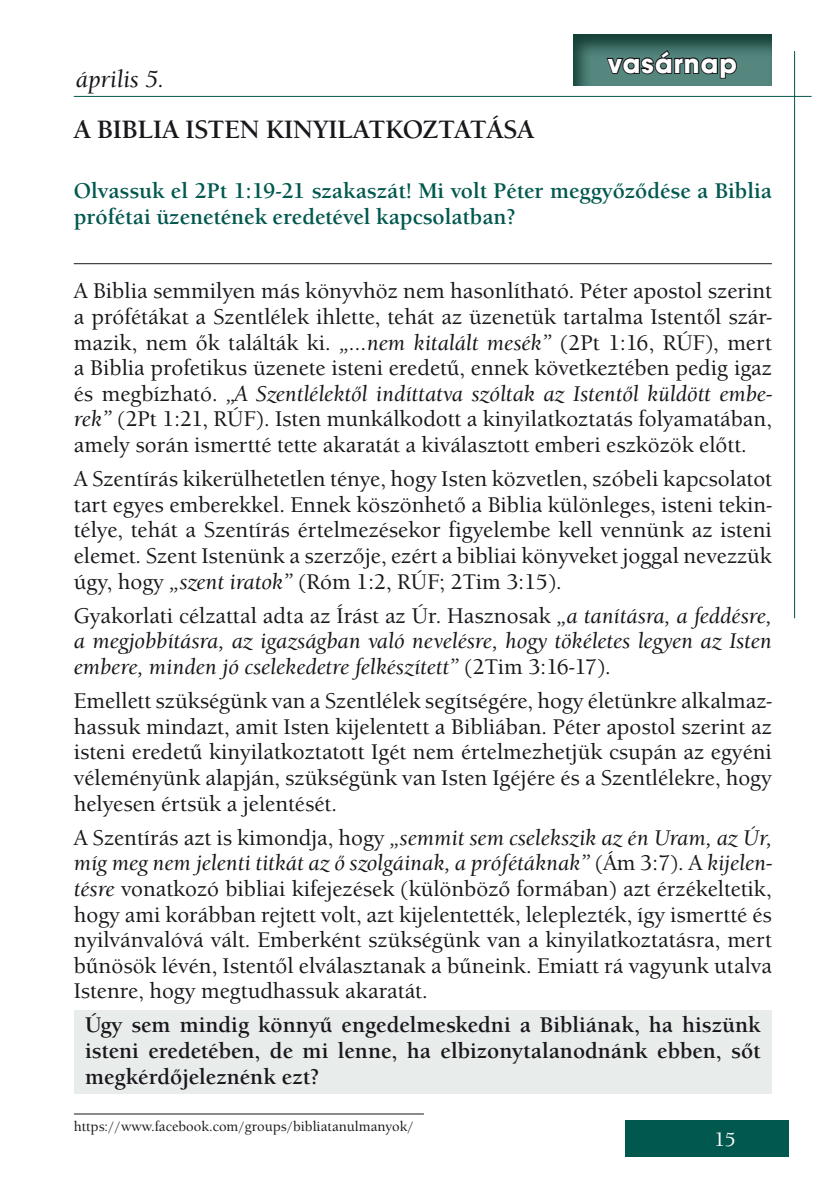
<style>
.page{position:relative;width:840px;height:1191px;background:#fff}
.page>*{position:absolute;margin:0;border:0;box-sizing:border-box;transform-origin:0 0}
.t1{font:700 28px "Avant Gar Got Itc TEE";letter-spacing:.04em;color:#fff}
.t2{font:700 26px "Berkeley Old Sty Itc TEE";color:#1a171c}
.t3{font:italic 500 24px "Berkeley Old Sty Itc TEE";color:#1a171c}
.t4{font:500 22px/25.6px "Berkeley Old Sty Itc TEE";color:#1a171c;text-align:justify}
.t5{font:italic 500 22px/25.6px "Berkeley Old Sty Itc TEE";color:#1a171c;text-align:justify}
.t6{font:700 22px/25.6px "Berkeley Old Sty Itc TEE";color:#1a171c;text-align:justify}
.t7{font:700 22px/25.6px "Berkeley Old Sty Itc TEE";color:#00584e}
.t8{font:500 20px "Berkeley Old Sty Itc TEE";color:#fff}
.t9{font:500 14px "Berkeley Old Sty Itc TEE";color:#1a171c}
.s1{font-style:italic}
.s2{font-style:normal}
</style>
<div class="page">
<div style="left:624px;top:1120px;width:164px;height:37px;background:#00584e"></div>
<hr style="left:74px;top:96px;width:737px;height:1px;background:#00584e">
<hr style="left:793px;top:51px;width:1px;height:567px;background:#00584e">
<div style="left:74px;top:1010px;width:697px;height:83px;background:#e8edec"></div>
<svg style="left:573px;top:34px;width:199px;height:52px;background:#3a6961"></svg>
<svg style="left:604px;top:49px;width:134px;height:31px;background:#41635f"></svg>
<hr style="left:74px;top:263px;width:697px;height:1px;background:#1a171c">
<hr style="left:74px;top:1113px;width:349px;height:1px;background:#1a171c">
<p class="t3" style="left:76px;top:65px;width:90px">április 5.</p>
<p class="t2" style="left:74px;top:115px;width:461px">A BIBLIA ISTEN KINYILATKOZTATÁSA</p>
<p class="t1" style="left:608px;top:46px;width:130px">vasárnap</p>
<p class="t7" style="left:74px;top:178px;width:699px">Olvassuk el 2Pt 1:19-21 szakaszát! Mi volt Péter meggyőződése a Biblia prófétai üzenetének eredetével kapcsolatban?</p>
<p class="t4" style="left:74px;top:278px;width:699px">A Biblia semmilyen más könyvhöz nem hasonlítható. Péter apostol szerint a prófétákat a Szentlélek ihlette, tehát az üzenetük tartalma Istentől szár&shy;mazik, nem ők találták ki. <span class="s1">„…nem kitalált mesék”</span> (2Pt 1:16, RÚF), mert a Biblia profetikus üzenete isteni eredetű, ennek következtében pedig igaz és megbízható. <span class="s1">„A Szentlélektől indíttatva szóltak az Istentől küldött embe&shy;rek”</span> (2Pt 1:21, RÚF). Isten munkálkodott a kinyilatkoztatás folyamatában, amely során ismertté tette akaratát a kiválasztott emberi eszközök előtt.</p>
<p class="t4" style="left:74px;top:466px;width:699px">A Szentírás kikerülhetetlen ténye, hogy Isten közvetlen, szóbeli kapcsolatot tart egyes emberekkel. Ennek köszönhető a Biblia különleges, isteni tekin&shy;télye, tehát a Szentírás értelmezésekor figyelembe kell vennünk az isteni elemet. Szent Istenünk a szerzője, ezért a bibliai könyveket joggal nevezzük úgy, hogy <span class="s1">„szent iratok”</span> (Róm 1:2, RÚF; 2Tim 3:15).</p>
<p class="t5" style="left:74px;top:602px;width:699px"><span class="s2">Gyakorlati célzattal adta az Írást az Úr. Hasznosak</span> „a tanításra, a feddésre, a megjobbításra, az igazságban való nevelésre, hogy tökéletes legyen az Isten embere, minden jó cselekedetre felkészített” <span class="s2">(2Tim 3:16-17).</span></p>
<p class="t4" style="left:74px;top:688px;width:699px">Emellett szükségünk van a Szentlélek segítségére, hogy életünkre alkalmaz&shy;hassuk mindazt, amit Isten kijelentett a Bibliában. Péter apostol szerint az isteni eredetű kinyilatkoztatott Igét nem értelmezhetjük csupán az egyéni véleményünk alapján, szükségünk van Isten Igéjére és a Szentlélekre, hogy helyesen értsük a jelentését.</p>
<p class="t4" style="left:74px;top:824px;width:699px">A Szentírás azt is kimondja, hogy <span class="s1">„semmit sem cselekszik az én Uram, az Úr, míg meg nem jelenti titkát az ő szolgáinak, a prófétáknak”</span> (Ám 3:7). A <span class="s1">kijelen&shy;tésre</span> vonatkozó bibliai kifejezések (különböző formában) azt érzékeltetik, hogy ami korábban rejtett volt, azt kijelentették, leleplezték, így ismertté és nyilvánvalóvá vált. Emberként szükségünk van a kinyilatkoztatásra, mert bűnösök lévén, Istentől elválasztanak a bűneink. Emiatt rá vagyunk utalva Istenre, hogy megtudhassuk akaratát.</p>
<p class="t6" style="left:85px;top:1012px;width:676px">Úgy sem mindig könnyű engedelmeskedni a Bibliának, ha hiszünk isteni eredetében, de mi lenne, ha elbizonytalanodnánk ebben, sőt megkérdőjeleznénk ezt?</p>
<p class="t9" style="left:74px;top:1118px;width:341px">https://www.facebook.com/groups/bibliatanulmanyok/</p>
<p class="t8" style="left:713px;top:1128px;width:23px">15</p>
</div>
